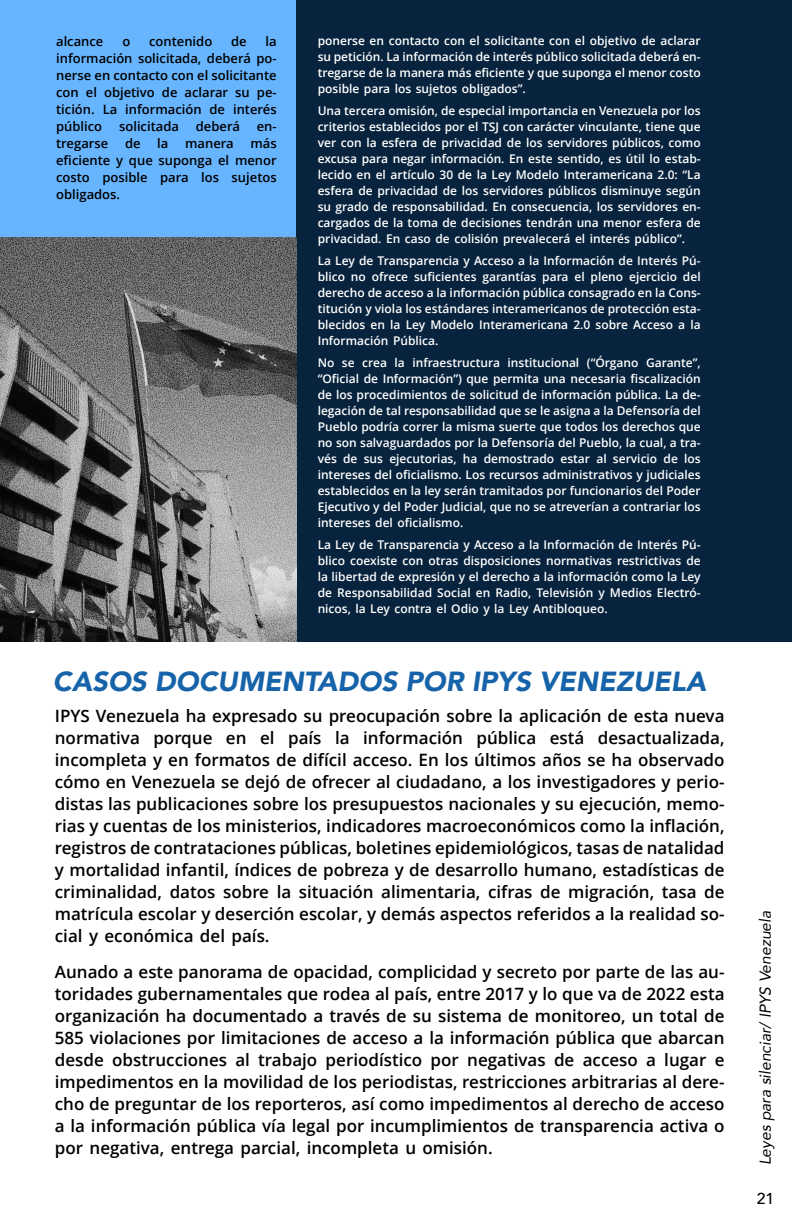
<style>
.page{position:relative;width:792px;height:1224px;background:#fff}
.page>*{position:absolute;margin:0;border:0;box-sizing:border-box;transform-origin:0 0}
.t1{font:italic 900 27.6px "Avenir";color:#1663a9}
.t2{font:600 17px/22px "Open Sans";color:#000;text-align:justify}
.t3{font:italic 15.8px "Avenir";color:#000}
.t4{font:500 15.8px "Avenir";color:#000}
.t5{font:600 13px/17px "Open Sans";color:#000;text-align:justify}
.t6{font:600 12px/16px "Open Sans";color:#fff;text-align:justify}
</style>
<div class="page">
<hr style="left:0;top:0;width:1px;height:1224px;background:#08233d">
<div style="left:0;top:0;width:297px;height:292px;background:#67b5ff"></div>
<div style="left:297px;top:0;width:495px;height:641px;background:#08233d"></div>
<img style="left:0;top:238px;width:297px;height:403px">
<p class="t5" style="left:56px;top:34px;width:222px;text-indent:209px">la información solicitada, deberá po&shy;nerse en contacto con el solicitante con el objetivo de aclarar su pe&shy;tición. La información de interés público</p>
<p class="t5" style="left:56px;top:34px;width:49px">alcance</p>
<p class="t5" style="left:122px;top:34px;width:9px">o</p>
<p class="t5" style="left:149px;top:34px;width:65px">contenido</p>
<p class="t5" style="left:231px;top:34px;width:17px">de</p>
<p class="t5" style="left:119px;top:119px;width:61px">solicitada</p>
<p class="t5" style="left:196px;top:119px;width:46px">deberá</p>
<p class="t5" style="left:257px;top:119px;width:21px">en-</p>
<p class="t5" style="left:56px;top:136px;width:222px;text-indent:194px">más eficiente y que suponga el menor costo posible para los sujetos obligados.</p>
<p class="t5" style="left:56px;top:136px;width:54px">tregarse</p>
<p class="t5" style="left:125px;top:136px;width:17px">de</p>
<p class="t5" style="left:157px;top:136px;width:13px">la</p>
<p class="t5" style="left:185px;top:136px;width:50px">manera</p>
<p class="t6" style="left:318px;top:34px;width:385px">ponerse en contacto con el solicitante con el objetivo de aclarar su petición. La información de interés público solicitada deberá en&shy;tregarse de la manera más eficiente y que suponga el menor costo posible para los sujetos obligados”.</p>
<p class="t6" style="left:318px;top:104px;width:385px">Una tercera omisión, de especial importancia en Venezuela por los criterios establecidos por el TSJ con carácter vinculante, tiene que ver con la esfera de privacidad de los servidores públicos, como excusa para negar información. En este sentido, es útil lo estab&shy;lecido en el artículo 30 de la Ley Modelo Interamericana 2.0: “La esfera de privacidad de los servidores públicos disminuye según su grado de responsabilidad. En consecuencia, los servidores en&shy;cargados de la toma de decisiones tendrán una menor esfera de privacidad. En caso de colisión prevalecerá el interés público”.</p>
<p class="t6" style="left:318px;top:254px;width:385px">La Ley de Transparencia y Acceso a la Información de Interés Pú&shy;blico no ofrece suficientes garantías para el pleno ejercicio del derecho de acceso a la información pública consagrado en la Cons&shy;titución y viola los estándares interamericanos de protección esta&shy;blecidos en la Ley Modelo Interamericana 2.0 sobre Acceso a la Información Pública.</p>
<p class="t6" style="left:318px;top:356px;width:385px">No se crea la infraestructura institucional (“Órgano Garante”, “Oficial de Información”) que permita una necesaria fiscalización de los procedimientos de solicitud de información pública. La de&shy;legación de tal responsabilidad que se le asigna a la Defensoría del Pueblo podría correr la misma suerte que todos los derechos que no son salvaguardados por la Defensoría del Pueblo, la cual, a tra&shy;vés de sus ejecutorias, ha demostrado estar al servicio de los intereses del oficialismo. Los recursos administrativos y judiciales establecidos en la ley serán tramitados por funcionarios del Poder Ejecutivo y del Poder Judicial, que no se atreverían a contrariar los intereses del oficialismo.</p>
<p class="t6" style="left:318px;top:538px;width:385px">La Ley de Transparencia y Acceso a la Información de Interés Pú&shy;blico coexiste con otras disposiciones normativas restrictivas de la libertad de expresión y el derecho a la información como la Ley de Responsabilidad Social en Radio, Televisión y Medios Electró&shy;nicos, la Ley contra el Odio y la Ley Antibloqueo.</p>
<h1 class="t1" style="left:53px;top:663px;width:655px">CASOS DOCUMENTADOS POR IPYS VENEZUELA</h1>
<p class="t2" style="left:55px;top:706px;width:671px">IPYS Venezuela ha expresado su preocupación sobre la aplicación de esta nueva normativa porque en el país la información pública está desactualizada, incompleta y en formatos de difícil acceso. En los últimos años se ha observado cómo en Venezuela se dejó de ofrecer al ciudadano, a los investigadores y perio&shy;distas las publicaciones sobre los presupuestos nacionales y su ejecución, memo&shy;rias y cuentas de los ministerios, indicadores macroeconómicos como la inflación, registros de contrataciones públicas, boletines epidemiológicos, tasas de natalidad y mortalidad infantil, índices de pobreza y de desarrollo humano, estadísticas de criminalidad, datos sobre la situación alimentaria, cifras de migración, tasa de matrícula escolar y deserción escolar, y demás aspectos referidos a la realidad so&shy;cial y económica del país.</p>
<p class="t2" style="left:55px;top:962px;width:671px">Aunado a este panorama de opacidad, complicidad y secreto por parte de las au&shy;toridades gubernamentales que rodea al país, entre 2017 y lo que va de 2022 esta organización ha documentado a través de su sistema de monitoreo, un total de 585 violaciones por limitaciones de acceso a la información pública que abarcan desde obstrucciones al trabajo periodístico por negativas de acceso a lugar e impedimentos en la movilidad de los periodistas, restricciones arbitrarias al dere&shy;cho de preguntar de los reporteros, así como impedimentos al derecho de acceso a la información pública vía legal por incumplimientos de transparencia activa o por negativa, entrega parcial, incompleta u omisión.</p>
<h3 class="t3" style="left:755px;top:1165px;width:256px;rotate:-90deg">Leyes para silenciar/ IPYS Venezuela</h3>
<h3 class="t4" style="left:757px;top:1189px;width:19px">21</h3>
</div>
